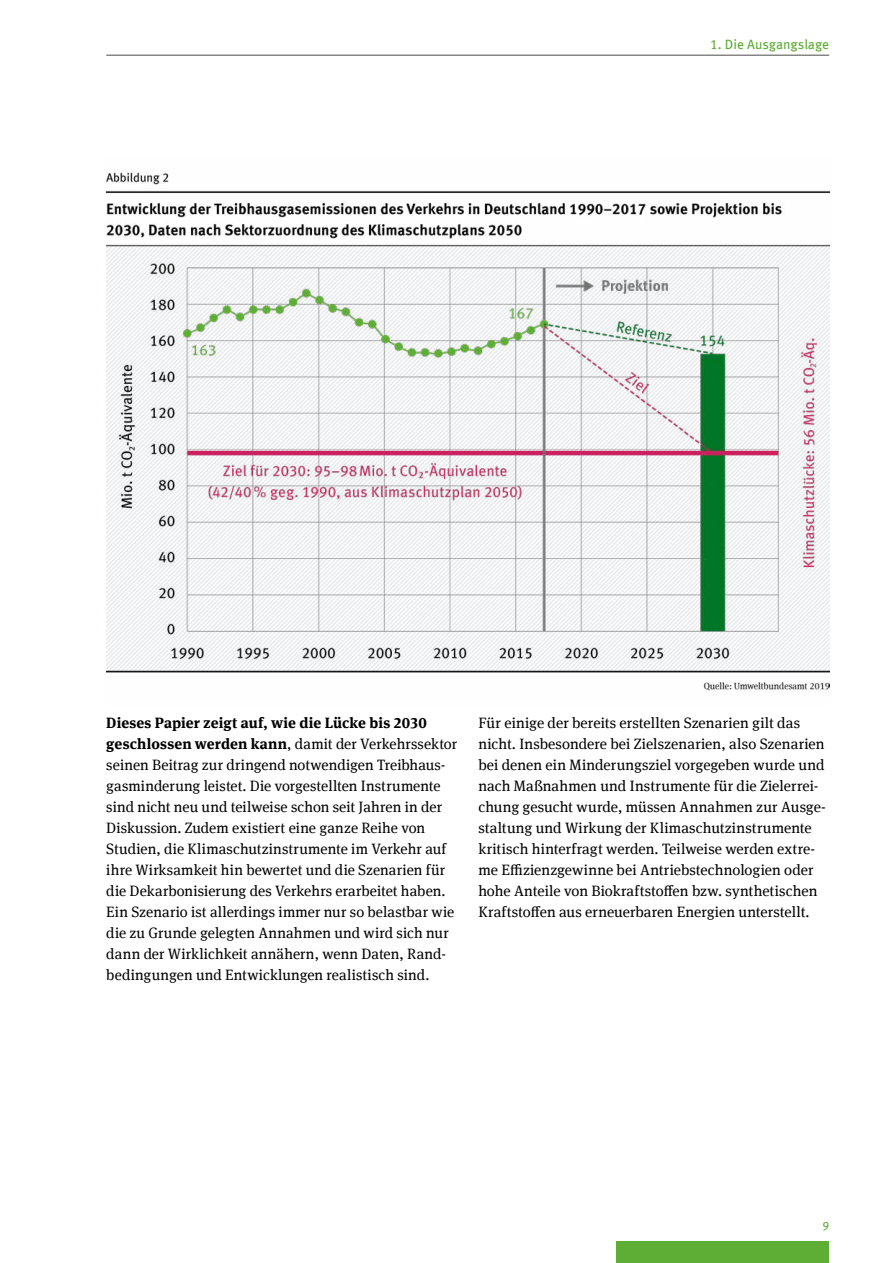
<style>
.page{position:relative;width:893px;height:1263px;background:#fff}
.page>*{position:absolute;margin:0;border:0;box-sizing:border-box;transform-origin:0 0}
.Innenseiten_P_Copytext{font:15px/21px "Meta Serif Offc";letter-spacing:.005em;color:#000}
.t1{font:13.5px "Meta Offc";color:#5ead35}
.t2{font:12px "Meta Offc";color:#5ead35}
.s1{font-weight:700}
</style>
<div class="page">
<div style="left:617px;top:1242px;width:212px;height:21px;background:#5ead35"></div>
<hr style="left:106px;top:55px;width:723px;height:1px;background:#4b4b4d">
<img style="left:106px;top:170px;width:723px;height:522px">
<p class="t1" style="left:710px;top:36px;width:120px">1. Die Ausgangslage</p>
<p class="Innenseiten_P_Copytext" style="left:106px;top:712px;width:352px"><span class="s1">Dieses Papier zeigt auf, wie die Lücke bis 2030 geschlossen werden kann</span>, damit der Verkehrssektor seinen Beitrag zur dringend notwendigen Treibhaus&shy;gasminderung leistet. Die vorgestellten Instrumente sind nicht neu und teilweise schon seit Jahren in der Diskussion. Zudem existiert eine ganze Reihe von Studien, die Klimaschutzinstrumente im Verkehr auf ihre Wirksamkeit hin bewertet und die Szenarien für die Dekarbonisierung des Verkehrs erarbeitet haben.<br>Ein Szenario ist allerdings immer nur so belastbar wie die zu Grunde gelegten Annahmen und wird sich nur dann der Wirklichkeit annähern, wenn Daten, Rand&shy;bedingungen und Entwicklungen realistisch sind.</p>
<p class="Innenseiten_P_Copytext" style="left:478px;top:712px;width:349px">Für einige der bereits erstellten Szenarien gilt das nicht. Insbesondere bei Zielszenarien, also Szenarien bei denen ein Minderungsziel vorgegeben wurde und nach Maßnahmen und Instrumente für die Zielerrei&shy;chung gesucht wurde, müssen Annahmen zur Ausge&shy;staltung und Wirkung der Klimaschutzinstrumente kritisch hinterfragt werden. Teilweise werden extre&shy;me Effizienzgewinne bei Antriebstechnologien oder hohe Anteile von Biokraftstoffen bzw. synthetischen Kraftstoffen aus erneuerbaren Energien unterstellt.</p>
<p class="t2" style="left:822px;top:1218px;width:8px">9</p>
</div>
